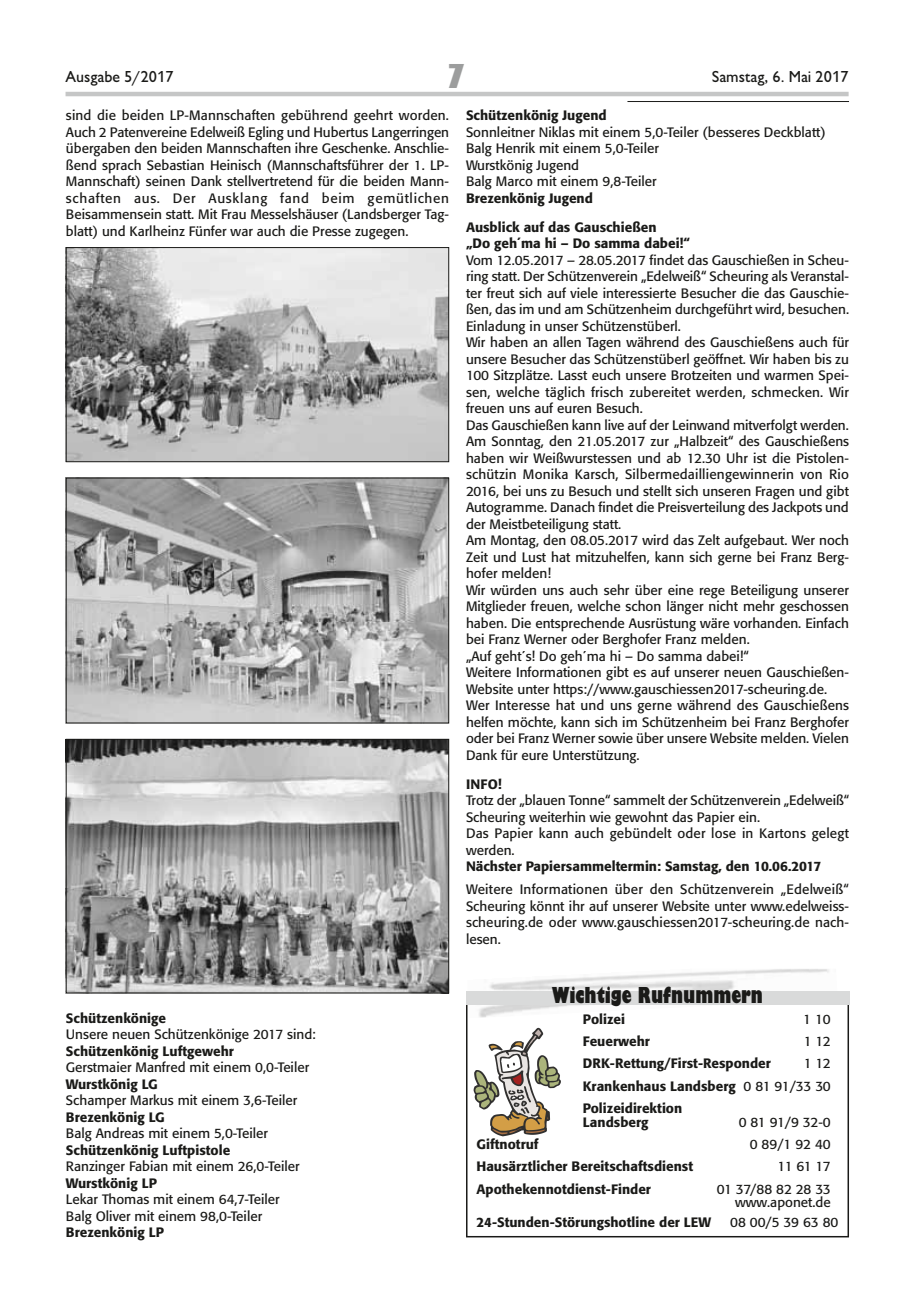
<style>
.page{position:relative;width:915px;height:1297px;background:#fff}
.page>*{position:absolute;margin:0;border:0;box-sizing:border-box;transform-origin:0 0}
.t1{font:800 condensed 36px "Giltus T";color:#9c9d9d}
.t2{font:800 condensed 24px "Giltus T";color:#1a1a18}
.t3{font:500 16.5px "Giltus T";color:#1a1a18}
.t4{font:13.5px/16.5px "Formata";color:#1a1a18}
.t5{font:500 13.5px/22.4px "Formata";color:#1a1a18}
.s1{font-weight:400}
</style>
<div class="page">
<hr style="left:65px;top:92px;width:783px;height:4px;background:#c5c6c6">
<hr style="left:627px;top:101px;width:221px;height:1px;background:#1a1a18">
<img style="left:68px;top:249px;width:379px;height:211px">
<div style="left:66px;top:247px;width:383px;height:215px;border:1px solid #1a1a18"></div>
<img style="left:68px;top:480px;width:379px;height:241px">
<div style="left:66px;top:478px;width:383px;height:245px;border:1px solid #1a1a18"></div>
<img style="left:68px;top:741px;width:379px;height:250px">
<div style="left:66px;top:739px;width:383px;height:254px;border:1px solid #1a1a18"></div>
<div style="left:466px;top:998px;width:382px;height:239px;border:2px solid #1a1a18"></div>
<img style="left:467px;top:969px;width:370px;height:49px">
<div style="left:466px;top:991px;width:382px;height:13px;background:#d9dada"></div>
<svg style="left:473px;top:1028px;width:87px;height:108px"></svg>
<p class="t3" style="left:65px;top:67px;width:110px">Ausgabe 5/2017</p>
<h1 class="t1" style="left:447px;top:55px;width:19px">7</h1>
<p class="t3" style="left:711px;top:67px;width:138px">Samstag, 6. Mai 2017</p>
<p class="t4" style="left:66px;top:107px;width:384px;text-align:justify">sind die beiden LP-Mannschaften gebührend geehrt worden.<br>Auch 2 Patenvereine Edelweiß Egling und Hubertus Langerringen übergaben den beiden Mannschaften ihre Geschenke. Anschlie&shy;ßend sprach Sebastian Heinisch (Mannschaftsführer der 1. LP-Mannschaft) seinen Dank stellvertretend für die beiden Mann&shy;schaften aus. Der Ausklang fand beim gemütlichen Beisammensein statt. Mit Frau Messelshäuser (Landsberger Tag&shy;blatt) und Karlheinz Fünfer war auch die Presse zugegen.</p>
<p class="t5" style="left:466px;top:104px;width:142px">Schützenkönig Jugend</p>
<p class="t4" style="left:466px;top:124px;width:361px">Sonnleitner Niklas mit einem 5,0-Teiler (besseres Deckblatt)<br>Balg Henrik mit einem 5,0-Teiler<br>Wurstkönig Jugend<br>Balg Marco mit einem 9,8-Teiler</p>
<p class="t5" style="left:466px;top:183px;width:192px;line-height:29.1px">Brezenkönig Jugend<br>Ausblick auf das Gauschießen</p>
<p class="t5" style="left:466px;top:232px;width:225px">„Do geh´ma hi – Do samma dabei!“</p>
<p class="t4" style="left:466px;top:252px;width:384px">Vom 12.05.2017 – 28.05.2017 findet das Gauschießen in Scheu&shy;ring statt. Der Schützenverein „Edelweiß“ Scheuring als Veranstal&shy;ter freut sich auf viele interessierte Besucher die das Gauschie&shy;ßen, das im und am Schützenheim durchgeführt wird, besuchen.<br>Einladung in unser Schützenstüberl.<br>Wir haben an allen Tagen während des Gauschießens auch für unsere Besucher das Schützenstüberl geöffnet. Wir haben bis zu 100 Sitzplätze. Lasst euch unsere Brotzeiten und warmen Spei&shy;sen, welche täglich frisch zubereitet werden, schmecken. Wir freuen uns auf euren Besuch.<br>Das Gauschießen kann live auf der Leinwand mitverfolgt werden.<br>Am Sonntag, den 21.05.2017 zur „Halbzeit“ des Gauschießens haben wir Weißwurstessen und ab 12.30 Uhr ist die Pistolen&shy;schützin Monika Karsch, Silbermedailliengewinnerin von Rio 2016, bei uns zu Besuch und stellt sich unseren Fragen und gibt Autogramme. Danach findet die Preisverteilung des Jackpots und der Meistbeteiligung statt.<br>Am Montag, den 08.05.2017 wird das Zelt aufgebaut. Wer noch Zeit und Lust hat mitzuhelfen, kann sich gerne bei Franz Berg&shy;hofer melden!<br>Wir würden uns auch sehr über eine rege Beteiligung unserer Mitglieder freuen, welche schon länger nicht mehr geschossen haben. Die entsprechende Ausrüstung wäre vorhanden. Einfach bei Franz Werner oder Berghofer Franz melden.<br>„Auf geht´s! Do geh´ma hi – Do samma dabei!“<br>Weitere Informationen gibt es auf unserer neuen Gauschießen-Website unter https://www.gauschiessen2017-scheuring.de.<br>Wer Interesse hat und uns gerne während des Gauschießens helfen möchte, kann sich im Schützenheim bei Franz Berghofer oder bei Franz Werner sowie über unsere Website melden. Vielen Dank für eure Unterstützung.</p>
<p class="t5" style="left:466px;top:773px;width:37px">INFO!</p>
<p class="t4" style="left:466px;top:792px;width:384px">Trotz der „blauen Tonne“ sammelt der Schützenverein „Edelweiß“ Scheuring weiterhin wie gewohnt das Papier ein.<br>Das Papier kann auch gebündelt oder lose in Kartons gelegt werden.</p>
<p class="t5" style="left:466px;top:855px;width:356px">Nächster Papiersammeltermin: Samstag, den 10.06.2017</p>
<p class="t4" style="left:466px;top:881px;width:384px;text-align:justify">Weitere Informationen über den Schützenverein „Edelweiß“ Scheuring könnt ihr auf unserer Website unter www.edelweiss&shy;scheuring.de oder www.gauschiessen2017-scheuring.de nach&shy;lesen.</p>
<p class="t5" style="left:66px;top:1007px;width:102px">Schützenkönige</p>
<p class="t4" style="left:66px;top:1026px;width:251px">Unsere neuen Schützenkönige 2017 sind:</p>
<p class="t5" style="left:66px;top:1040px;width:169px">Schützenkönig Luftgewehr</p>
<p class="t4" style="left:66px;top:1059px;width:245px">Gerstmaier Manfred mit einem 0,0-Teiler</p>
<p class="t5" style="left:66px;top:1073px;width:93px">Wurstkönig LG</p>
<p class="t4" style="left:66px;top:1092px;width:233px">Schamper Markus mit einem 3,6-Teiler</p>
<p class="t5" style="left:66px;top:1106px;width:100px">Brezenkönig LG</p>
<p class="t4" style="left:66px;top:1125px;width:203px">Balg Andreas mit einem 5,0-Teiler</p>
<p class="t5" style="left:66px;top:1139px;width:166px">Schützenkönig Luftpistole</p>
<p class="t4" style="left:66px;top:1158px;width:235px">Ranzinger Fabian mit einem 26,0-Teiler</p>
<p class="t5" style="left:66px;top:1172px;width:92px">Wurstkönig LP</p>
<p class="t4" style="left:66px;top:1191px;width:215px">Lekar Thomas mit einem 64,7-Teiler<br>Balg Oliver mit einem 98,0-Teiler</p>
<p class="t5" style="left:66px;top:1221px;width:99px">Brezenkönig LP</p>
<h2 class="t2" style="left:552px;top:981px;width:212px">Wichtige Rufnummern</h2>
<p class="t5" style="left:582px;top:1008px;width:44px">Polizei</p>
<p class="t4" style="left:803px;top:1011px;width:29px">1 10</p>
<p class="t5" style="left:582px;top:1030px;width:68px">Feuerwehr</p>
<p class="t4" style="left:803px;top:1033px;width:28px">1 12</p>
<p class="t5" style="left:582px;top:1052px;width:189px">DRK-Rettung/First-Responder</p>
<p class="t5" style="left:582px;top:1052px;width:249px;text-align:justify;text-indent:221px"><span class="s1">1 12<br></span>Krankenhaus Landsberg <span class="s1">0 81 91/33 30<br></span>Polizeidirektion</p>
<p class="t5" style="left:582px;top:1111px;width:67px">Landsberg</p>
<p class="t4" style="left:738px;top:1114px;width:93px">0 81 91/9 32-0</p>
<p class="t5" style="left:476px;top:1133px;width:64px">Giftnotruf</p>
<p class="t4" style="left:749px;top:1136px;width:82px">0 89/1 92 40</p>
<p class="t5" style="left:476px;top:1155px;width:218px">Hausärztlicher Bereitschaftsdienst</p>
<p class="t4" style="left:777px;top:1158px;width:55px">11 61 17</p>
<p class="t5" style="left:476px;top:1177px;width:176px">Apothekennotdienst-Finder</p>
<p class="t4" style="left:716px;top:1182px;width:115px;line-height:13.8px;text-align:right">01 37/88 82 28 33 www.aponet.de</p>
<p class="t5" style="left:476px;top:1211px;width:236px">24-Stunden-Störungshotline der LEW</p>
<p class="t4" style="left:730px;top:1214px;width:110px">08 00/5 39 63 80</p>
</div>
